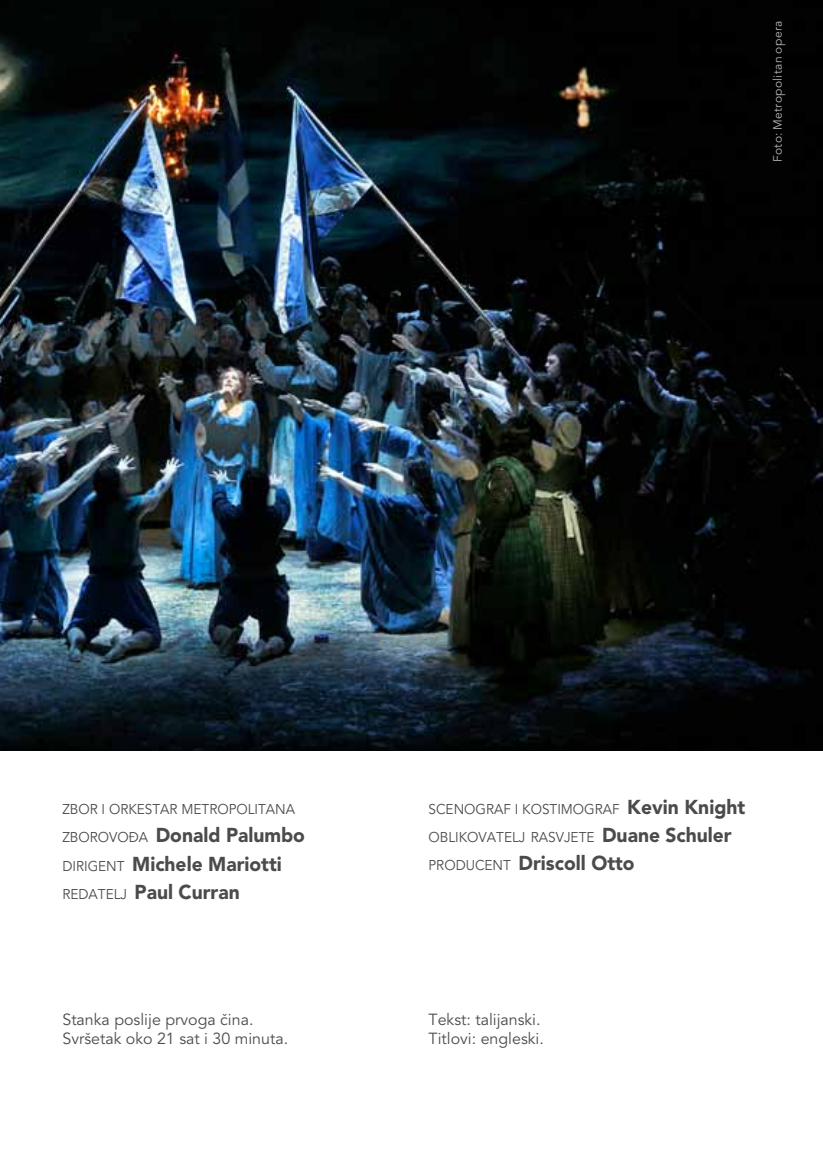
<style>
.page{position:relative;width:823px;height:1163px;background:#fff}
.page>*{position:absolute;margin:0;border:0;box-sizing:border-box;transform-origin:0 0}
.t1{font:700 20px/28.4px "Avenir";color:#4a4c4b;scale:.96 1}
.t2{font:16px/19.2px "Avenir";color:#4a4c4b}
.t3{font:14.2px/28px "Avenir";color:#4a4c4b;scale:.96 1}
.t4{font:12px "Avenir";letter-spacing:.03em;color:#b3b5b4}
.s1{font-weight:400;font-size:14.2px}
.s2{font-weight:700;font-size:20px}
</style>
<div class="page">
<img style="left:0;top:0;width:822px;height:750px">
<p class="t4" style="left:770px;top:162px;width:143px;rotate:-90deg">FOTO: METROPOLITAN OPERA</p>
<p class="t3" style="left:62px;top:795px;width:244px">ZBOR I ORKESTAR METROPOLITANA</p>
<h1 class="t1" style="left:62px;top:820px;width:254px"><span class="s1">ZBOROVOĐA</span> Donald Palumbo<br><span class="s1">DIRIG ENT</span> Michele Mariotti<br><span class="s1">REDATELJ</span> Paul Curran</h1>
<p class="t2" style="left:62px;top:1009px;width:227px">STANKA POSLIJE PRVOGA ČINA.<br>SVRŠETAK OKO 21 SAT I 30 MINUTA.</p>
<p class="t3" style="left:428px;top:795px;width:331px">SCENOGRAF I KOSTIM OGRAF <span class="s2">Kevin Knight<br></span>OBL</p>
<p class="t3" style="left:455px;top:823px;width:289px">IKOVATELJ RASVJETE <span class="s2">Duane Schuler</span></p>
<h1 class="t1" style="left:428px;top:848px;width:216px"><span class="s1">PRODUCENT</span> Driscoll Otto</h1>
<p class="t2" style="left:428px;top:1009px;width:117px">TEKST: TALIJANSKI.<br>TITLOVI: ENGLESKI.</p>
</div>
